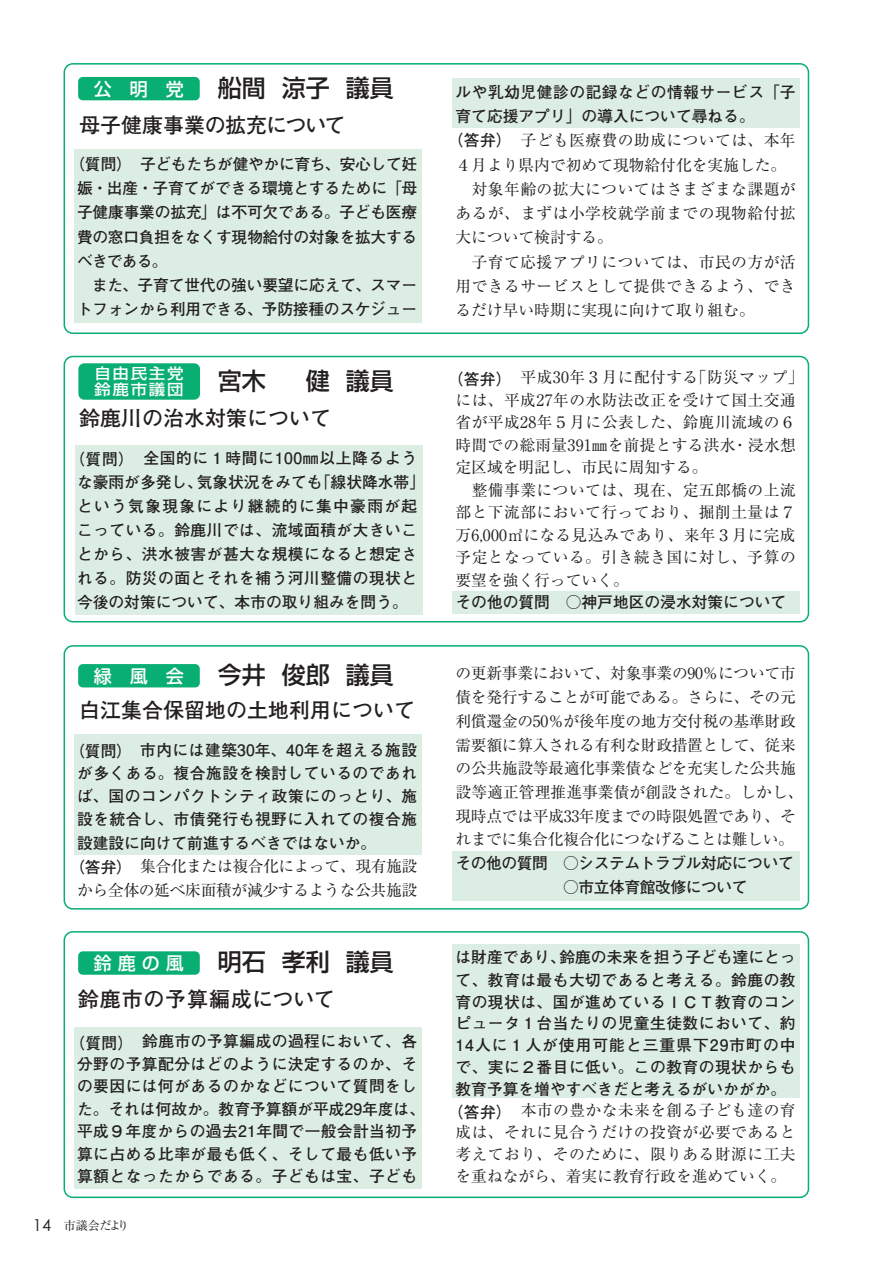
<style>
.page{position:relative;width:893px;height:1263px;background:#fff}
.page>*{position:absolute;margin:0;border:0;box-sizing:border-box;transform-origin:0 0}
.t1{font:500 24px "Shin Go Pro";color:#231f20}
.t2{font:700 21px "Futo Go B101 Pro";color:#231f20}
.t3{font:700 21px "Futo Go B101 Pro";letter-spacing:.03em;color:#231f20}
.t4{font:500 18px "Shin Go Pro";color:#fff}
.t5{font:700 15.75px/21.9px "Futo Go B101 Pro";letter-spacing:.03em;color:#231f20;text-align:center}
.t6{font:15.75px/22.5px "Ryumin Pro";letter-spacing:.03em;color:#231f20}
.t7{font:15.75px/23.7px "Ryumin Pro";letter-spacing:-.02em;color:#231f20}
.t8{font:700 15.75px/24.3px "Futo Go B101 Pro";letter-spacing:-.015em;color:#231f20}
.t9{font:15.75px "Ryumin Pro";letter-spacing:.005em;color:#231f20}
.t10{font:700 15.75px "Futo Go B101 Pro";color:#231f20}
.t11{font:15.75px "Ryumin Pro";letter-spacing:-.025em;color:#231f20}
.t12{font:500 14.85px/16.5px "Shin Go Pro";letter-spacing:.1em;color:#fff;scale:1.11 1}
.t13{font:12px "Ryumin Pro";letter-spacing:-.045em;color:#231f20}
.s1{font-family:"Futo Go B101 Pro";font-weight:700}
.s2{font-family:"Century Gothic";font-size:16.5px}
.s3{font-family:"Ryumin Pro";font-weight:400}
</style>
<div class="page">
<div style="left:78px;top:664px;width:122px;height:23px;background:#09ae73;border-radius:5px"></div>
<div style="left:78px;top:77px;width:122px;height:23px;background:#09ae73;border-radius:5px"></div>
<div style="left:78px;top:363px;width:122px;height:37px;background:#09ae73;border-radius:6px"></div>
<div style="left:452px;top:944px;width:348px;height:153px;background:#dceee4"></div>
<div style="left:452px;top:591px;width:348px;height:23px;background:#dceee4"></div>
<div style="left:452px;top:851px;width:348px;height:50px;background:#dceee4"></div>
<div style="left:452px;top:79px;width:348px;height:49px;background:#dceee4"></div>
<div style="left:74px;top:149px;width:348px;height:173px;background:#dceee4"></div>
<div style="left:64px;top:63px;width:745px;height:271px;border:2px solid #09ae73;border-radius:9px"></div>
<div style="left:75px;top:445px;width:348px;height:170px;background:#dceee4"></div>
<div style="left:64px;top:356px;width:745px;height:266px;border:2px solid #09ae73;border-radius:9px"></div>
<div style="left:78px;top:951px;width:122px;height:24px;background:#09ae73;border-radius:5px"></div>
<div style="left:74px;top:734px;width:348px;height:120px;background:#dceee4"></div>
<div style="left:64px;top:645px;width:745px;height:264px;border:2px solid #09ae73;border-radius:9px"></div>
<div style="left:74px;top:1027px;width:348px;height:161px;background:#dceee4"></div>
<div style="left:64px;top:931px;width:745px;height:267px;border:2px solid #09ae73;border-radius:9px"></div>
<p class="t4" style="left:94px;top:74px;width:91px">公　明　党</p>
<p class="t1" style="left:218px;top:69px;width:177px">船間 涼子 議員</p>
<p class="t2" style="left:79px;top:108px;width:268px">母子健康事業の拡充について</p>
<p class="t8" style="left:77px;top:149px;width:342px;text-indent:-8px">（質問）子どもたちが健やかに育ち、安心して妊娠・出産・子育てができる環境とするために「母子健康事業の拡充」は不可欠である。子ども医療費の窓口負担をなくす現物給付の対象を拡大するべきである。<br>　また、子育て世代の強い要望に応えて、スマートフォンから利用できる、予防接種のスケジュー</p>
<p class="t12" style="left:94px;top:363px;width:82px">自由民主党鈴鹿市議団</p>
<p class="t1" style="left:218px;top:361px;width:177px">宮木　 健 議員</p>
<p class="t2" style="left:79px;top:401px;width:253px">鈴鹿川の治水対策について</p>
<p class="t5" style="left:69px;top:444px;width:357px;line-height:24px">（質問）　全国的に１時間に100㎜以上降るような豪雨が多発し、気象状況をみても「線状降水帯」という気象現象により継続的に集中豪雨が起こっている。鈴鹿川では、流域面積が大きいことから、洪水被害が甚大な規模になると想定される。防災の面とそれを補う河川整備の現状と今後の対策について、本市の取り組みを問う。</p>
<p class="t4" style="left:94px;top:661px;width:92px">緑　風　会</p>
<p class="t1" style="left:218px;top:655px;width:177px">今井 俊郎 議員</p>
<p class="t2" style="left:79px;top:693px;width:338px">白江集合保留地の土地利用について</p>
<p class="t5" style="left:69px;top:737px;width:350px">（質問）市内には建築30年、40年を超える施設</p>
<p class="t5" style="left:77px;top:760px;width:342px">が多くある。複合施設を検討しているのであれ</p>
<p class="t5" style="left:77px;top:783px;width:342px">ば、国のコンパクトシティ政策にのっとり、施</p>
<p class="t5" style="left:77px;top:806px;width:342px">設を統合し、市債発行も視野に入れての複合施</p>
<p class="t10" style="left:77px;top:830px;width:301px">設建設に向けて前進するべきではないか。</p>
<p class="t11" style="left:69px;top:853px;width:350px"><span class="s1">（答弁）</span>集合化または複合化によって、現有施設</p>
<p class="t7" style="left:77px;top:877px;width:342px">から全体の延べ床面積が減少するような公共施設</p>
<p class="t4" style="left:94px;top:948px;width:91px">鈴鹿の風</p>
<p class="t1" style="left:218px;top:942px;width:177px">明石 孝利 議員</p>
<p class="t3" style="left:78px;top:982px;width:258px">鈴鹿市の予算編成について</p>
<p class="t5" style="left:69px;top:1028px;width:357px;line-height:22.5px">（質問）鈴鹿市の予算編成の過程において、各分野の予算配分はどのように決定するのか、その要因には何があるのかなどについて質問をした。それは何故か。教育予算額が平成29年度は、平成９年度からの過去21年間で一般会計当初予算に占める比率が最も低く、そして最も低い予算額となったからである。子どもは宝、子ども</p>
<p class="t13" style="left:33px;top:1216px;width:98px"><span class="s2">14</span> 市議会だより</p>
<p class="t5" style="left:455px;top:79px;width:342px">ルや乳幼児健診の記録などの情報サービス「子</p>
<p class="t10" style="left:455px;top:103px;width:301px">育て応援アプリ」の導入について尋ねる。</p>
<p class="t6" style="left:448px;top:128px;width:350px"><span class="s1">（答弁）</span>子ども医療費の助成については、本年</p>
<p class="t9" style="left:455px;top:152px;width:332px">４月より県内で初めて現物給付化を実施した。</p>
<p class="t6" style="left:455px;top:177px;width:342px">　対象年齢の拡大についてはさまざまな課題が</p>
<p class="t6" style="left:455px;top:201px;width:342px">あるが、まずは小学校就学前までの現物給付拡</p>
<p class="t9" style="left:455px;top:225px;width:159px">大について検討する。</p>
<p class="t6" style="left:455px;top:250px;width:342px">　子育て応援アプリについては、市民の方が活</p>
<p class="t6" style="left:455px;top:274px;width:342px">用できるサービスとして提供できるよう、でき</p>
<p class="t9" style="left:455px;top:298px;width:301px">るだけ早い時期に実現に向けて取り組む。</p>
<p class="t6" style="left:455px;top:365px;width:350px;text-indent:-8px"><span class="s1">（答弁）</span>平成30年３月に配付する「防災マップ」には、平成27年の水防法改正を受けて国土交通省が平成28年５月に公表した、鈴鹿川流域の６時間での総雨量391㎜を前提とする洪水・浸水想定区域を明記し、市民に周知する。<br>　整備事業については、現在、定五郎橋の上流部と下流部において行っており、掘削土量は７万6,000㎥になる見込みであり、来年３月に完成予定となっている。引き続き国に対し、予算の要望を強く行っていく。<br><span class="s1">その他の質問　○神戸地区の浸水対策について</span></p>
<p class="t7" style="left:455px;top:661px;width:350px">の更新事業において、対象事業の90％について市債を発行することが可能である。さらに、その元利償還金の50％が後年度の地方交付税の基準財政需要額に算入される有利な財政措置として、従来の公共施設等最適化事業債などを充実した公共施設等適正管理推進事業債が創設された。しかし、現時点では平成33年度までの時限処置であり、それまでに集合化複合化につなげることは難しい。<span class="s1">その他の質問　○システムトラブル対応について　　　　　　　○市立体育館改修について</span></p>
<p class="t5" style="left:448px;top:944px;width:350px">は財産であり、鈴鹿の未来を担う子ども達にとって、教育は最も大切であると考える。鈴鹿の教育の現状は、国が進めているＩＣＴ教育のコンピュータ１台当たりの児童生徒数において、約<br>14人に１人が使用可能と三重県下29市町の中で、実に２番目に低い。この教育の現状からも教育予算を増やすべきだと考えるがいかがか。（答弁）<span class="s3">本市の豊かな未来を創る子ども達の育成は、それに見合うだけの投資が必要であると考えており、そのために、限りある財源に工夫を重ねながら、着実に教育行政を進めていく。</span></p>
</div>
